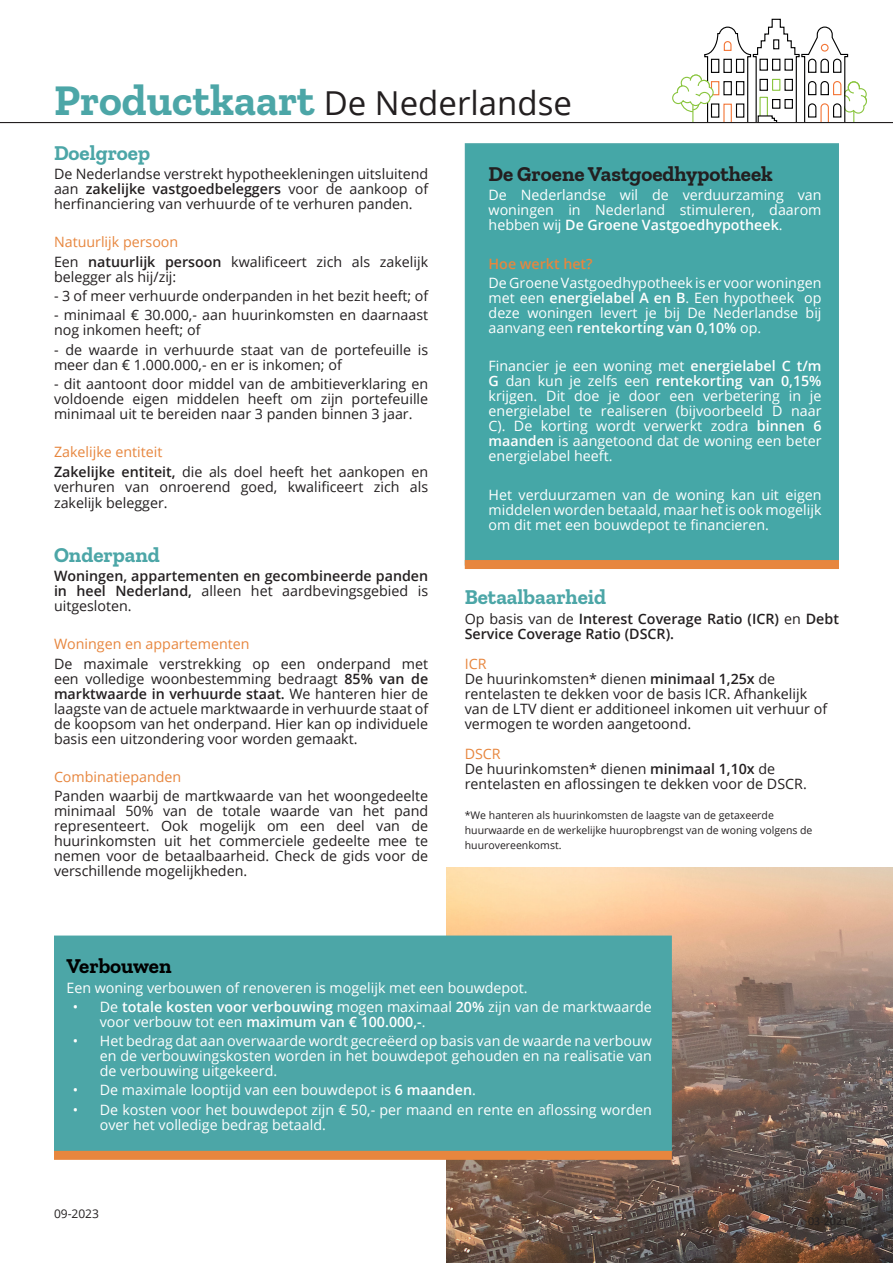
<style>
.page{position:relative;width:893px;height:1263px;background:#fff}
.page>*{position:absolute;margin:0;border:0;box-sizing:border-box;transform-origin:0 0}
.t1{font:33px "Open Sans";color:#231f20}
.t2{font:700 21px "Zilla Slab";color:#4ca6a7}
.t3{font:700 21px "Zilla Slab";color:#231f20}
.t4{font:700 21px "Zilla Slab";color:#000}
.t5{font:14.25px/15px "Open Sans";color:#231f20}
.t6{font:14.25px/15px "Open Sans";color:#fff;text-align:justify}
.t7{font:600 14.25px/15px "Open Sans";color:#231f20;text-align:justify}
.t8{font:14.25px "Open Sans";color:#e7863e}
.t9{font:600 14.25px "Open Sans";color:#e7863e}
.t10{font:12px "Calibri";color:#231f20}
.t11{font:12px "Open Sans";color:#231f20}
.t12{font:10.5px/15px "Open Sans";color:#231f20}
.s1{font-family:"Zilla Slab";font-weight:700;font-size:43.5px;color:#4ca6a7}
.s2{font-weight:600}
.s3{font-weight:400}
</style>
<div class="page">
<img style="left:446px;top:867px;width:447px;height:396px">
<svg style="left:672px;top:18px;width:196px;height:106px"></svg>
<hr style="left:0;top:122px;width:893px;height:1px;background:#231f20">
<div style="left:465px;top:143px;width:374px;height:423px;background:#45a7a7;border:2px solid #4ca6a7"></div>
<div style="left:465px;top:560px;width:374px;height:9px;background:#e7863e"></div>
<div style="left:54px;top:935px;width:618px;height:216px;background:#4ca6a7;border:2px solid #4ca6a7"></div>
<div style="left:54px;top:1151px;width:618px;height:9px;background:#e7863e"></div>
<p class="t1" style="left:54px;top:80px;width:519px"><span class="s1">Productkaart</span> De Nederlandse</p>
<p class="t2" style="left:54px;top:141px;width:98px">Doelgroep</p>
<p class="t5" style="left:54px;top:166px;width:376px;text-align:justify">De Nederlandse verstrekt hypotheekleningen uitsluitend aan <span class="s2">zakelijke vastgoedbeleggers</span> voor de aankoop of herfinanciering van verhuurde of te verhuren panden.</p>
<p class="t8" style="left:54px;top:233px;width:126px">Natuurlijk persoon</p>
<p class="t5" style="left:54px;top:254px;width:376px">Een <span class="s2">natuurlijk persoon</span> kwalificeert zich als zakelijk belegger als hij/zij:</p>
<p class="t5" style="left:54px;top:288px;width:376px">- 3 of meer verhuurde onderpanden in het bezit heeft; of</p>
<p class="t5" style="left:54px;top:307px;width:376px">- minimaal € 30.000,- aan huurinkomsten en daarnaast nog inkomen heeft; of</p>
<p class="t5" style="left:54px;top:341px;width:376px">- de waarde in verhuurde staat van de portefeuille is meer dan € 1.000.000,- en er is inkomen; of</p>
<p class="t5" style="left:54px;top:376px;width:376px;text-align:justify">- dit aantoont door middel van de ambitieverklaring en voldoende eigen middelen heeft om zijn portefeuille minimaal uit te bereiden naar 3 panden binnen 3 jaar.</p>
<p class="t8" style="left:54px;top:442px;width:110px">Zakelijke entiteit</p>
<p class="t5" style="left:54px;top:463px;width:376px"><span class="s2">Zakelijke entiteit,</span> die als doel heeft het aankopen en verhuren van onroerend goed, kwalificeert zich als</p>
<p class="t5" style="left:54px;top:495px;width:115px">zakelijk belegger.</p>
<p class="t2" style="left:54px;top:542px;width:107px">Onderpand</p>
<p class="t7" style="left:54px;top:568px;width:376px">Woningen, appartementen en gecombineerde panden in heel Nederland, <span class="s3">alleen het aardbevingsgebied is uitgesloten.</span></p>
<p class="t8" style="left:54px;top:634px;width:197px">Woningen en appartementen</p>
<p class="t5" style="left:54px;top:655px;width:376px;text-align:justify">De maximale verstrekking op een onderpand met een volledige woonbestemming bedraagt <span class="s2">85% van de marktwaarde in verhuurde staat.</span> We hanteren hier de laagste van de actuele marktwaarde in verhuurde staat of de koopsom van het onderpand. Hier kan op individuele basis een uitzondering voor worden gemaakt.</p>
<p class="t8" style="left:54px;top:767px;width:129px">Combinatiepanden</p>
<p class="t5" style="left:54px;top:788px;width:376px;text-align:justify">Panden waarbij de martkwaarde van het woongedeelte minimaal 50% van de totale waarde van het pand representeert. Ook mogelijk om een deel van de huurinkomsten uit het commerciele gedeelte mee te nemen voor de betaalbaarheid. Check de gids voor de verschillende mogelijkheden.</p>
<p class="t3" style="left:489px;top:162px;width:286px">De Groene Vastgoedhypotheek</p>
<p class="t6" style="left:489px;top:187px;width:334px">De Nederlandse wil de verduurzaming van woningen in Nederland stimuleren, daarom hebben wij <span class="s2">De Groene Vastgoedhypotheek</span>.</p>
<p class="t9" style="left:489px;top:254px;width:106px">Hoe werkt het?</p>
<p class="t6" style="left:489px;top:275px;width:334px">De Groene Vastgoedhypotheek is er voor woningen met een <span class="s2">energielabel A en B</span>. Een hypotheek op deze woningen levert je bij De Nederlandse bij aanvang een <span class="s2">rentekorting van 0,10%</span> op.</p>
<p class="t6" style="left:489px;top:358px;width:334px">Financier je een woning met <span class="s2">energielabel C t/m G</span> dan kun je zelfs een <span class="s2">rentekorting van 0,15% </span>krijgen. Dit doe je door een verbetering in je energielabel te realiseren (bijvoorbeeld D naar C). De korting wordt verwerkt zodra <span class="s2">binnen 6 maanden</span> is aangetoond dat de woning een beter energielabel heeft.</p>
<p class="t6" style="left:489px;top:487px;width:334px">Het verduurzamen van de woning kan uit eigen middelen worden betaald, maar het is ook mogelijk om dit met een bouwdepot te financieren.</p>
<p class="t2" style="left:465px;top:585px;width:143px">Betaalbaarheid</p>
<p class="t7" style="left:465px;top:611px;width:376px"><span class="s3">Op basis van de</span> Interest Coverage Ratio (ICR) <span class="s3">en</span> Debt<br>Service Coverage Ratio (DSCR).</p>
<p class="t8" style="left:465px;top:654px;width:23px">ICR</p>
<p class="t5" style="left:465px;top:671px;width:364px">De huurinkomsten* dienen <span class="s2">minimaal 1,25x</span> de rentelasten te dekken voor de basis ICR. Afhankelijk van de LTV dient er additioneel inkomen uit verhuur of vermogen te worden aangetoond.</p>
<p class="t8" style="left:465px;top:744px;width:38px">DSCR</p>
<p class="t5" style="left:465px;top:761px;width:343px">De huurinkomsten* dienen <span class="s2">minimaal 1,10x</span> de rentelasten en aflossingen te dekken voor de DSCR.</p>
<p class="t12" style="left:465px;top:807px;width:349px">*We hanteren als huurinkomsten de laagste van de getaxeerde huurwaarde en de werkelijke huuropbrengst van de woning volgens de huurovereenkomst.</p>
<p class="t4" style="left:66px;top:954px;width:107px">Verbouwen</p>
<p class="t6" style="left:66px;top:979px;width:463px">Een woning verbouwen of renoveren is mogelijk met een bouwdepot.</p>
<p class="t6" style="left:100px;top:999px;width:553px;text-indent:-27px">• De <span class="s2">totale kosten voor verbouwing</span> mogen maximaal <span class="s2">20%</span> zijn van de marktwaarde voor verbouw tot een <span class="s2">maximum van € 100.000,-</span>.</p>
<p class="t6" style="left:100px;top:1033px;width:554px;text-indent:-27px">• Het bedrag dat aan overwaarde wordt gecreëerd op basis van de waarde na verbouw en de verbouwingskosten worden in het bouwdepot gehouden en na realisatie van de verbouwing uitgekeerd.</p>
<p class="t6" style="left:73px;top:1082px;width:405px">• De maximale looptijd van een bouwdepot is <span class="s2">6 maanden</span>.</p>
<p class="t6" style="left:100px;top:1101px;width:553px;text-indent:-27px">• De kosten voor het bouwdepot zijn € 50,- per maand en rente en aflossing worden over het volledige bedrag betaald.</p>
<p class="t11" style="left:54px;top:1205px;width:47px">09-2023</p>
<p class="t10" style="left:808px;top:1213px;width:42px">03-2021</p>
</div>
